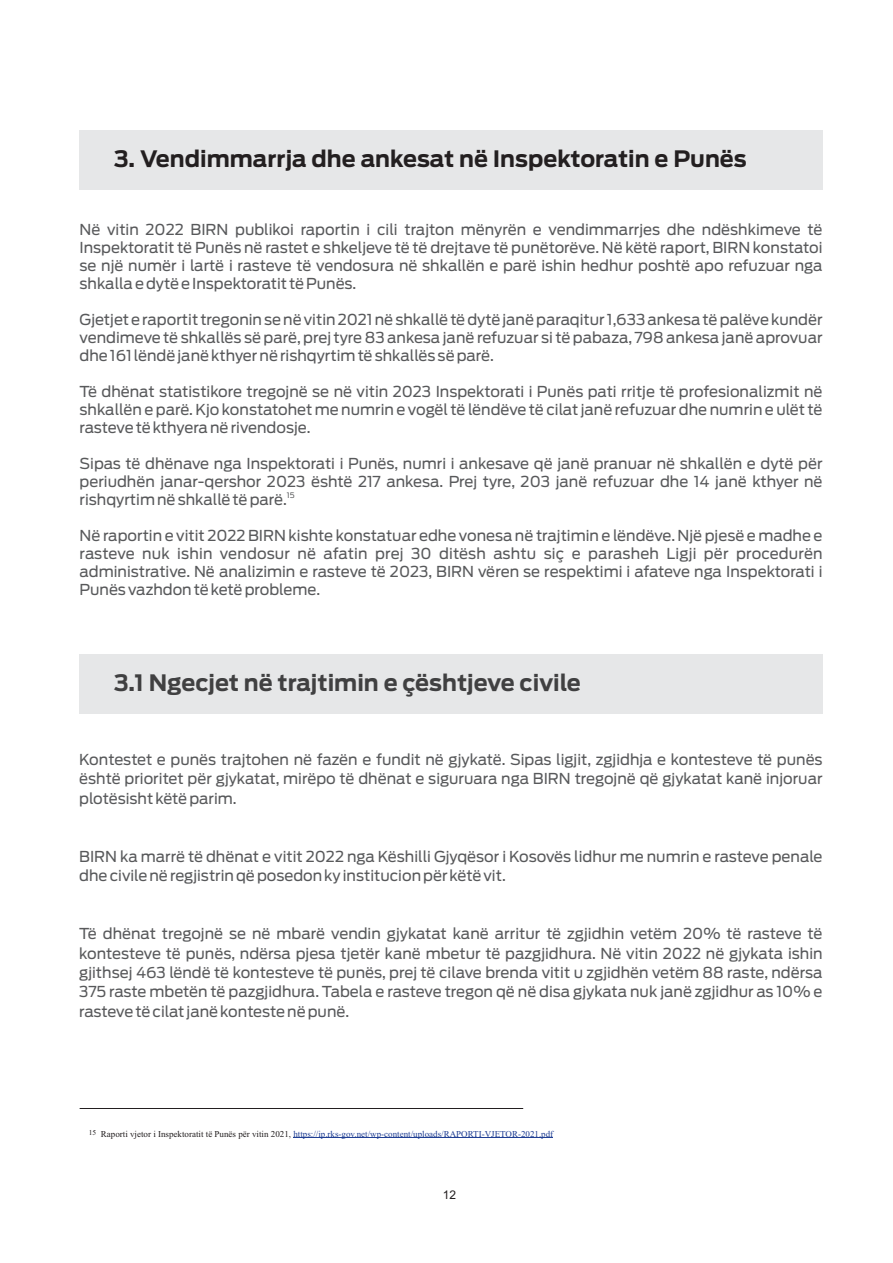
<style>
.page{position:relative;width:893px;height:1263px;background:#fff}
.page>*{position:absolute;margin:0;border:0;box-sizing:border-box;transform-origin:0 0}
.t1{font:700 22.5px "Antenna";color:#231f20}
.t2{font:700 22.5px "Antenna";color:#404041}
.t3{font:15px/18px "Antenna";color:#58595b;text-align:justify}
.t4{font:12px "Arial";color:#231f20}
.t5{font:9px "Times New Roman";color:#1f3e93}
.t6{font:7.5px "Antenna";color:#58595b}
.s1{font-size:7.5px;color:#231f20}
.s2{color:#231f20}
</style>
<div class="page">
<div style="left:80px;top:654px;width:743px;height:59px;background:#e6e7e8"></div>
<div style="left:80px;top:130px;width:743px;height:60px;background:#e6e7e8"></div>
<hr style="left:293px;top:1137px;width:260px;height:1px;background:#1f3e93">
<hr style="left:80px;top:1108px;width:443px;height:1px;background:#231f20">
<h1 class="t1" style="left:114px;top:149px;width:634px">3. Vendimmarrja dhe ankesat në Inspektoratin e Punës</h1>
<p class="t3" style="left:80px;top:222px;width:744px">Në vitin 2022 BIRN publikoi raportin i cili trajton mënyrën e vendimmarrjes dhe ndëshkimeve të Inspektoratit të Punës në rastet e shkeljeve të të drejtave të punëtorëve. Në këtë raport, BIRN konstatoi se një numër i lartë i rasteve të vendosura në shkallën e parë ishin hedhur poshtë apo refuzuar nga shkalla e dytë e Inspektoratit të Punës.</p>
<p class="t3" style="left:80px;top:312px;width:744px">Gjetjet e raportit tregonin se në vitin 2021 në shkallë të dytë janë paraqitur 1,633 ankesa të palëve kundër vendimeve të shkallës së parë, prej tyre 83 ankesa janë refuzuar si të pabaza, 798 ankesa janë aprovuar dhe 161 lëndë janë kthyer në rishqyrtim të shkallës së parë.</p>
<p class="t3" style="left:79px;top:384px;width:744px">Të dhënat statistikore tregojnë se në vitin 2023 Inspektorati i Punës pati rritje të profesionalizmit në shkallën e parë. Kjo konstatohet me numrin e vogël të lëndëve të cilat janë refuzuar dhe numrin e ulët të rasteve të kthyera në rivendosje.</p>
<p class="t3" style="left:80px;top:456px;width:744px">Sipas të dhënave nga Inspektorati i Punës, numri i ankesave që janë pranuar në shkallën e dytë për periudhën janar-qershor 2023 është 217 ankesa. Prej tyre, 203 janë refuzuar dhe 14 janë kthyer në</p>
<p class="t6" style="left:287px;top:492px;width:9px">15</p>
<p class="t3" style="left:80px;top:492px;width:209px">rishqyrtim në shkallë të parë.</p>
<p class="t3" style="left:80px;top:528px;width:744px">Në raportin e vitit 2022 BIRN kishte konstatuar edhe vonesa në trajtimin e lëndëve. Një pjesë e madhe e rasteve nuk ishin vendosur në afatin prej 30 ditësh ashtu siç e parasheh Ligji për procedurën administrative. Në analizimin e rasteve të 2023, BIRN vëren se respektimi i afateve nga Inspektorati i Punës vazhdon të ketë probleme.</p>
<h1 class="t2" style="left:114px;top:673px;width:468px">3.1 Ngecjet në trajtimin e çështjeve civile</h1>
<p class="t3" style="left:79px;top:751px;width:745px;line-height:19.4px">Kontestet e punës trajtohen në fazën e fundit në gjykatë. Sipas ligjit, zgjidhja e kontesteve të punës është prioritet për gjykatat, mirëpo të dhënat e siguruara nga BIRN tregojnë që gjykatat kanë injoruar plotësisht këtë parim.</p>
<p class="t3" style="left:79px;top:848px;width:745px;line-height:19.4px">BIRN ka marrë të dhënat e vitit 2022 nga Këshilli Gjyqësor i Kosovës lidhur me numrin e rasteve penale dhe civile në regjistrin që posedon ky institucion për këtë vit.</p>
<p class="t3" style="left:79px;top:925px;width:745px;line-height:19.4px">Të dhënat tregojnë se në mbarë vendin gjykatat kanë arritur të zgjidhin vetëm 20% të rasteve të kontesteve të punës, ndërsa pjesa tjetër kanë mbetur të pazgjidhura. Në vitin 2022 në gjykata ishin gjithsej 463 lëndë të kontesteve të punës, prej të cilave brenda vitit u zgjidhën vetëm 88 raste, ndërsa 375 raste mbetën të pazgjidhura. Tabela e rasteve tregon që në disa gjykata nuk janë zgjidhur as 10% e rasteve të cilat janë konteste në punë.</p>
<p class="t5" style="left:89px;top:1130px;width:466px"><span class="s1">15</span> <span class="s2">Raporti vjetor i Inspektoratit të Punës për vitin 2021,</span> https://ip.rks-gov.net/wp-content/uploads/RAPORTI-VJETOR-2021.pdf</p>
<p class="t4" style="left:443px;top:1190px;width:15px">12</p>
</div>
